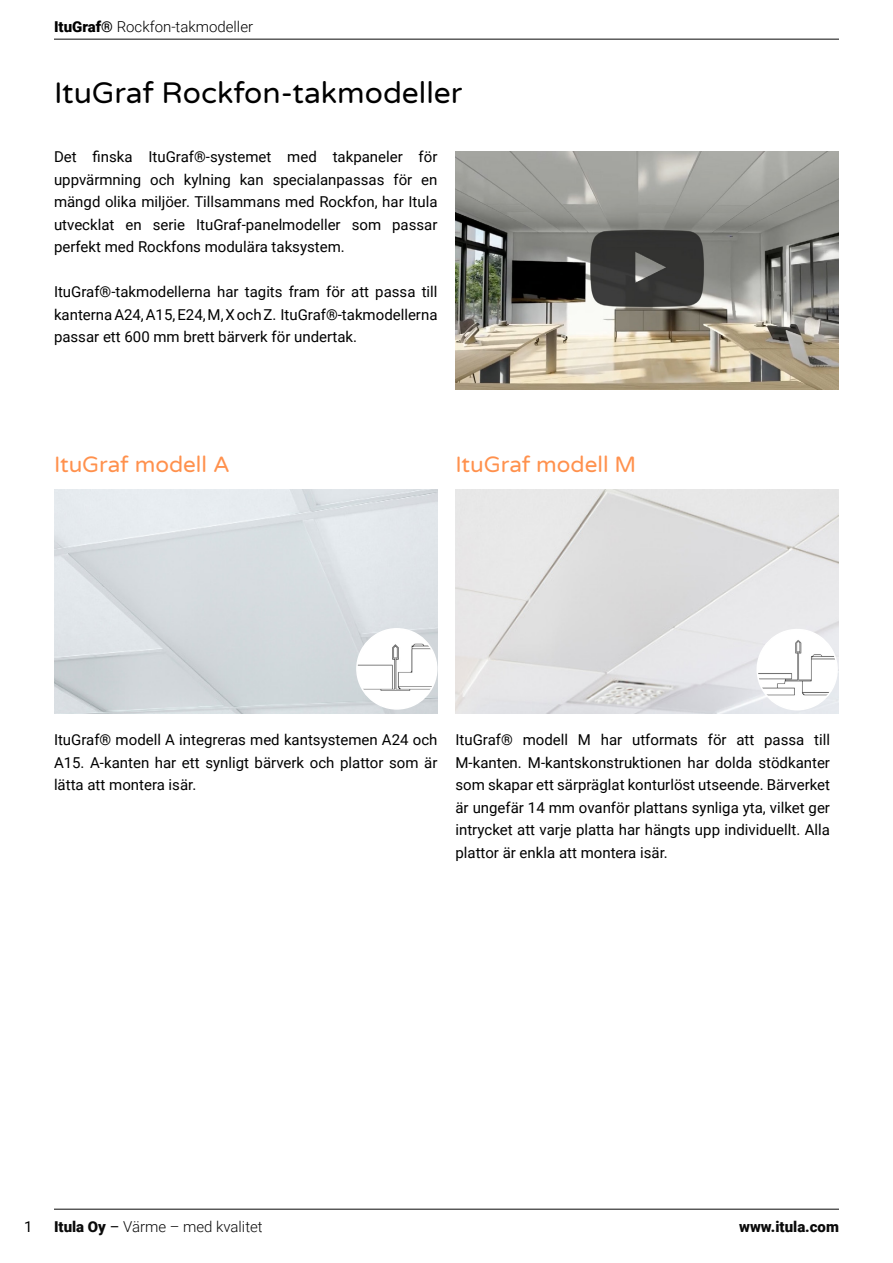
<style>
.page{position:relative;width:893px;height:1263px;background:#fff}
.page>*{position:absolute;margin:0;border:0;box-sizing:border-box;transform-origin:0 0}
.t1{font:30px "Varela Round";color:#000}
.t2{font:22.5px "Varela Round";color:#ff914d}
.t3{font:15px/22.5px "Roboto";color:#000;text-align:justify}
.t4{font:300 15px "Roboto";color:#000}
.t5{font:300 15px "Roboto";color:#0a0a0a}
.t6{font:900 15px "Roboto";color:#0a0a0a}
.s1{font-weight:900}
.s2{font-weight:400;color:#000}
</style>
<div class="page">
<hr style="left:54px;top:1209px;width:785px;height:1px;background:#0a0a0a">
<hr style="left:54px;top:39px;width:785px;height:1px;background:#0a0a0a">
<img style="left:455px;top:490px;width:384px;height:224px">
<svg style="left:756px;top:629px;width:82px;height:81px"></svg>
<img style="left:455px;top:151px;width:384px;height:238px">
<img style="left:54px;top:490px;width:383px;height:224px">
<svg style="left:356px;top:628px;width:81px;height:82px"></svg>
<p class="t4" style="left:54px;top:16px;width:201px"><span class="s1">ItuGraf®</span> Rockfon-takmodeller</p>
<h1 class="t1" style="left:54px;top:72px;width:410px">ItuGraf Rockfon-takmodeller</h1>
<p class="t3" style="left:54px;top:145px;width:385px">Det finska ItuGraf®-systemet med takpaneler för uppvärmning och kylning kan specialanpassas för en mängd olika miljöer. Tillsammans med Rockfon, har Itula utvecklat en serie ItuGraf-panelmodeller som passar perfekt med Rockfons modulära taksystem.</p>
<p class="t3" style="left:54px;top:280px;width:385px">ItuGraf®-takmodellerna har tagits fram för att passa till kanterna A24, A15, E24, M, X och Z. ItuGraf®-takmodellerna passar ett 600 mm brett bärverk för undertak.</p>
<h2 class="t2" style="left:54px;top:449px;width:177px">ItuGraf modell A</h2>
<h2 class="t2" style="left:455px;top:449px;width:182px">ItuGraf modell M</h2>
<p class="t3" style="left:54px;top:728px;width:385px">ItuGraf® modell A integreras med kantsystemen A24 och A15. A-kanten har ett synligt bärverk och plattor som är lätta att montera isär.</p>
<p class="t3" style="left:455px;top:728px;width:376px">ItuGraf® modell M har utformats för att passa till M-kanten. M-kantskonstruktionen har dolda stödkanter som skapar ett särpräglat konturlöst utseende. Bärverket är ungefär 14 mm ovanför plattans synliga yta, vilket ger intrycket att varje platta har hängts upp individuellt. Alla plattor är enkla att montera isär.</p>
<p class="t3" style="left:24px;top:1215px;width:10px">1</p>
<p class="t6" style="left:739px;top:1216px;width:101px">www.itula.com</p>
<p class="t5" style="left:54px;top:1216px;width:210px"><span class="s1">Itula Oy</span> <span class="s2">–</span> Värme – med kvalitet</p>
</div>
